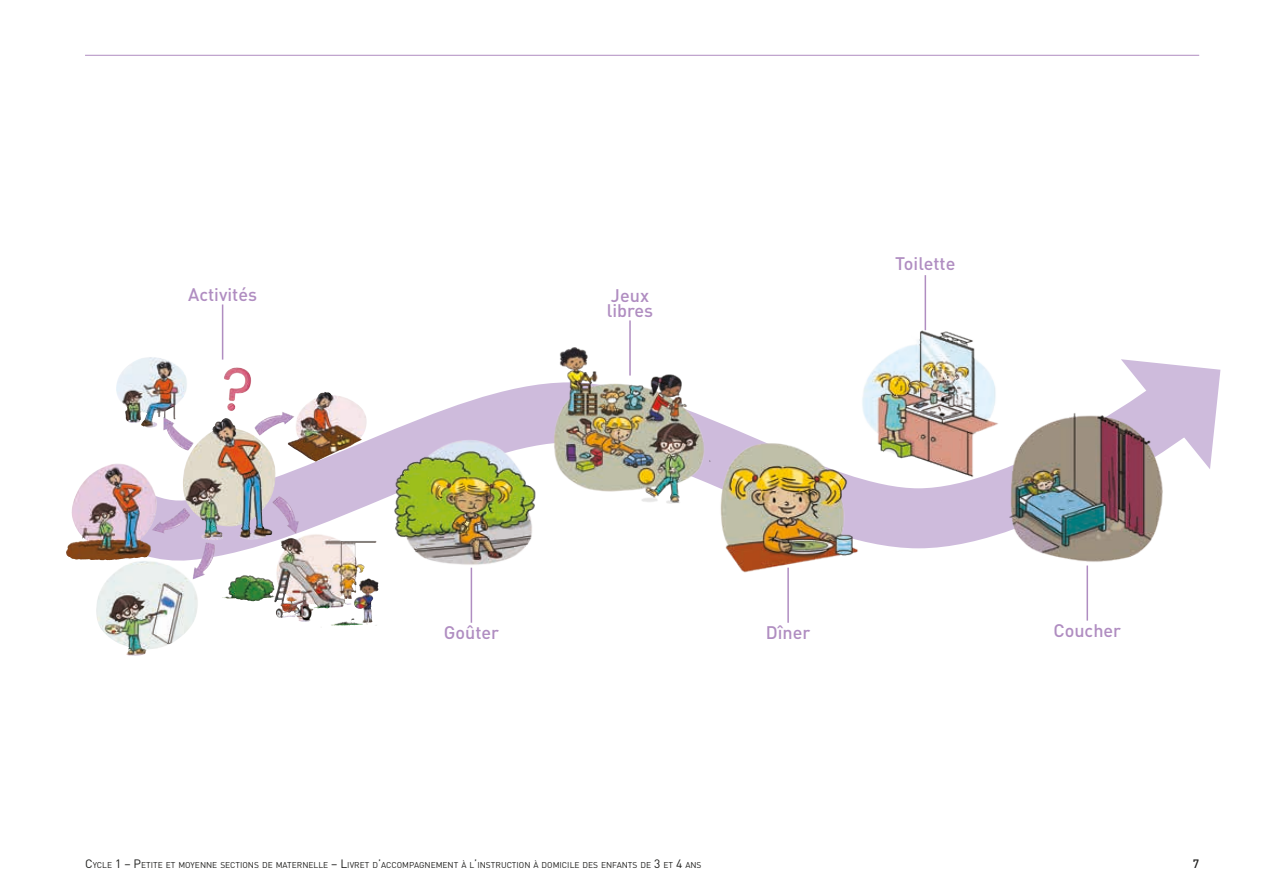
<style>
.page{position:relative;width:1263px;height:893px;background:#fff}
.page>*{position:absolute;margin:0;border:0;box-sizing:border-box;transform-origin:0 0}
.En-tête_Math_page_ga{font:500 18px "DINOT";color:#b08dc1}
.Pied_de_page_droite{font:500 12px "DINOT";color:#1d1d1b}
.Pied_de_page_droite-2{font:8.4px "DINOT";color:#1d1d1b}
.s1{font-size:12px}
</style>
<div class="page">
<svg style="left:66px;top:340px;width:1155px;height:238px"></svg>
<img style="left:551px;top:347px;width:158px;height:157px">
<img style="left:709px;top:431px;width:158px;height:147px">
<img style="left:116px;top:357px;width:34px;height:46px">
<img style="left:846px;top:328px;width:158px;height:158px">
<img style="left:1008px;top:411px;width:158px;height:157px">
<img style="left:393px;top:426px;width:157px;height:157px">
<svg style="left:1121px;top:359px;width:99px;height:110px"></svg>
<hr style="left:471px;top:568px;width:1px;height:55px;background:#b08dc1">
<hr style="left:787px;top:568px;width:2px;height:55px;background:#b08dc1">
<hr style="left:1086px;top:565px;width:2px;height:56px;background:#b08dc1">
<hr style="left:222px;top:304px;width:1px;height:56px;background:#b08dc1">
<hr style="left:629px;top:320px;width:2px;height:56px;background:#b08dc1">
<hr style="left:924px;top:275px;width:2px;height:55px;background:#b08dc1">
<hr style="left:85px;top:55px;width:1114px;height:1px;background:#b08dc1">
<p class="En-tête_Math_page_ga" style="left:188px;top:283px;width:70px">Activités</p>
<p class="En-tête_Math_page_ga" style="left:611px;top:284px;width:40px">Jeux</p>
<p class="En-tête_Math_page_ga" style="left:607px;top:299px;width:48px">libres</p>
<p class="En-tête_Math_page_ga" style="left:895px;top:252px;width:62px">Toilette</p>
<p class="En-tête_Math_page_ga" style="left:444px;top:621px;width:57px">Goûter</p>
<p class="En-tête_Math_page_ga" style="left:766px;top:621px;width:46px">Dîner</p>
<p class="En-tête_Math_page_ga" style="left:1053px;top:618px;width:69px">Coucher</p>
<p class="Pied_de_page_droite-2" style="left:85px;top:860px;width:618px"><span class="s1">C</span>YCLE <span class="s1">1 – P</span>ETITE ET MOYENNE SECTIONS DE MATERNELLE <span class="s1">– L</span>IVRET D<span class="s1">’</span>ACCOMPAGNEMENT À L<span class="s1">’</span>INSTRUCTION À DOMICILE DES ENFANTS DE <span class="s1">3</span> ET <span class="s1">4</span> ANS</p>
<p class="Pied_de_page_droite" style="left:1193px;top:856px;width:8px">7</p>
</div>
